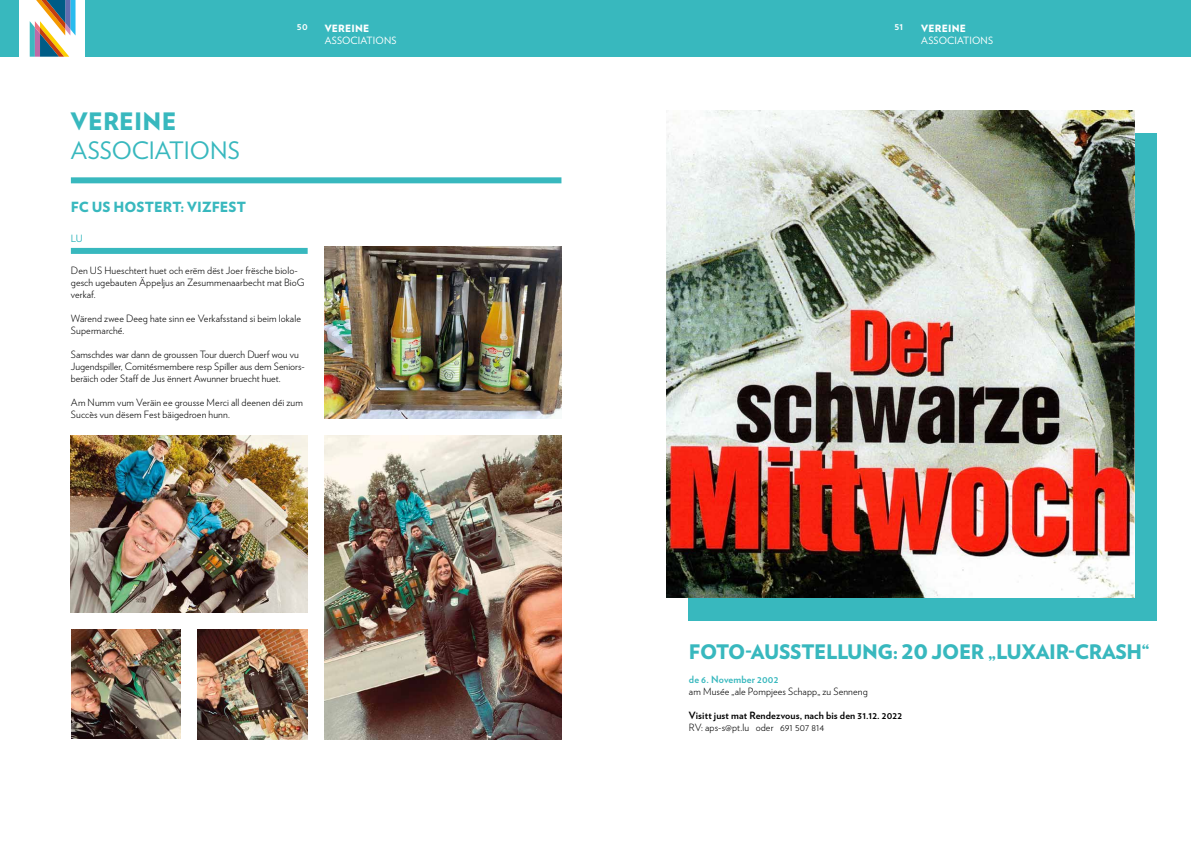
<style>
.page{position:relative;width:1191px;height:842px;background:#fff}
.page>*{position:absolute;margin:0;border:0;box-sizing:border-box;transform-origin:0 0}
.t1{font:24px "Verlag";color:#38b8be}
.t2{font:900 24px "Verlag";letter-spacing:.01em;color:#38b8be}
.t3{font:900 20px "Verlag";letter-spacing:-.02em;color:#38b8be}
.t4{font:900 14px "Verlag";letter-spacing:.01em;color:#38b8be}
.t5{font:300 10px/12px "Verlag";letter-spacing:.005em;color:#000}
.t6{font:700 10px "Verlag";letter-spacing:.01em;color:#000}
.t7{font:10px "Verlag";letter-spacing:.01em;color:#fff}
.t8{font:700 10px "Verlag";letter-spacing:.015em;color:#38b8be}
.t9{font:900 10px "Verlag";letter-spacing:.02em;color:#fff}
.t10{font:700 10px "Verlag";color:#fff}
.t11{font:10px "Verlag";color:#38b8be}
</style>
<div class="page">
<div style="left:85px;top:0;width:1106px;height:57px;background:#38b8be"></div>
<svg style="left:29px;top:0;width:46px;height:57px"></svg>
<div style="left:0;top:0;width:19px;height:57px;background:#38b8be"></div>
<div style="left:689px;top:133px;width:468px;height:487px;background:#38b8be"></div>
<div style="left:71px;top:248px;width:237px;height:6px;background:#38b8be"></div>
<div style="left:71px;top:177px;width:490px;height:6px;background:#38b8be"></div>
<img style="left:71px;top:435px;width:237px;height:178px">
<img style="left:72px;top:630px;width:109px;height:108px">
<img style="left:325px;top:435px;width:236px;height:304px">
<img style="left:198px;top:630px;width:110px;height:109px">
<img style="left:325px;top:247px;width:236px;height:171px">
<img style="left:666px;top:111px;width:468px;height:487px">
<p class="t10" style="left:297px;top:18px;width:12px">50</p>
<p class="t10" style="left:894px;top:18px;width:10px">51</p>
<p class="t9" style="left:325px;top:20px;width:46px">VEREINE</p>
<p class="t7" style="left:325px;top:33px;width:73px">ASSOCIATIONS</p>
<p class="t9" style="left:921px;top:20px;width:46px">VEREINE</p>
<p class="t7" style="left:921px;top:33px;width:73px">ASSOCIATIONS</p>
<h1 class="t2" style="left:71px;top:101px;width:107px">VEREINE</h1>
<h1 class="t1" style="left:71px;top:132px;width:170px">ASSOCIATIONS</h1>
<h3 class="t4" style="left:71px;top:195px;width:177px">FC US HOSTERT: VIZFEST</h3>
<p class="t11" style="left:71px;top:231px;width:13px">LU</p>
<p class="t5" style="left:71px;top:264px;width:235px">Den US Hueschtert huet och erëm dëst Joer frësche biolo&shy;gesch ugebauten Äppeljus an Zesummenaarbecht mat BioG verkaf.</p>
<p class="t5" style="left:71px;top:312px;width:232px">Wärend zwee Deeg hate sinn ee Verkafsstand si beim lokale<br>Supermarché.</p>
<p class="t5" style="left:71px;top:348px;width:234px">Samschdes war dann de groussen Tour duerch Duerf wou vu<br>Jugendspiller, Comitésmembere resp Spiller aus dem Seniors&shy;beräich oder Staff de Jus ënnert Awunner bruecht huet.</p>
<p class="t5" style="left:71px;top:396px;width:233px">Am Numm vum Veräin ee grousse Merci all deenen déi zum<br>Succès vun dësem Fest bäigedroen hunn.</p>
<h2 class="t3" style="left:689px;top:635px;width:462px">FOTO-AUSSTELLUNG: 20 JOER „LUXAIR-CRASH“</h2>
<p class="t8" style="left:689px;top:672px;width:91px">de 6. November 2002</p>
<p class="t5" style="left:689px;top:685px;width:180px">am Musée „ale Pompjees Schapp„ zu Senneng</p>
<p class="t6" style="left:689px;top:708px;width:214px">Visitt just mat Rendezvous, nach bis den 31.12. 2022</p>
<p class="t5" style="left:689px;top:721px;width:137px">RV: aps-s@pt.lu oder 691 507 814</p>
</div>
